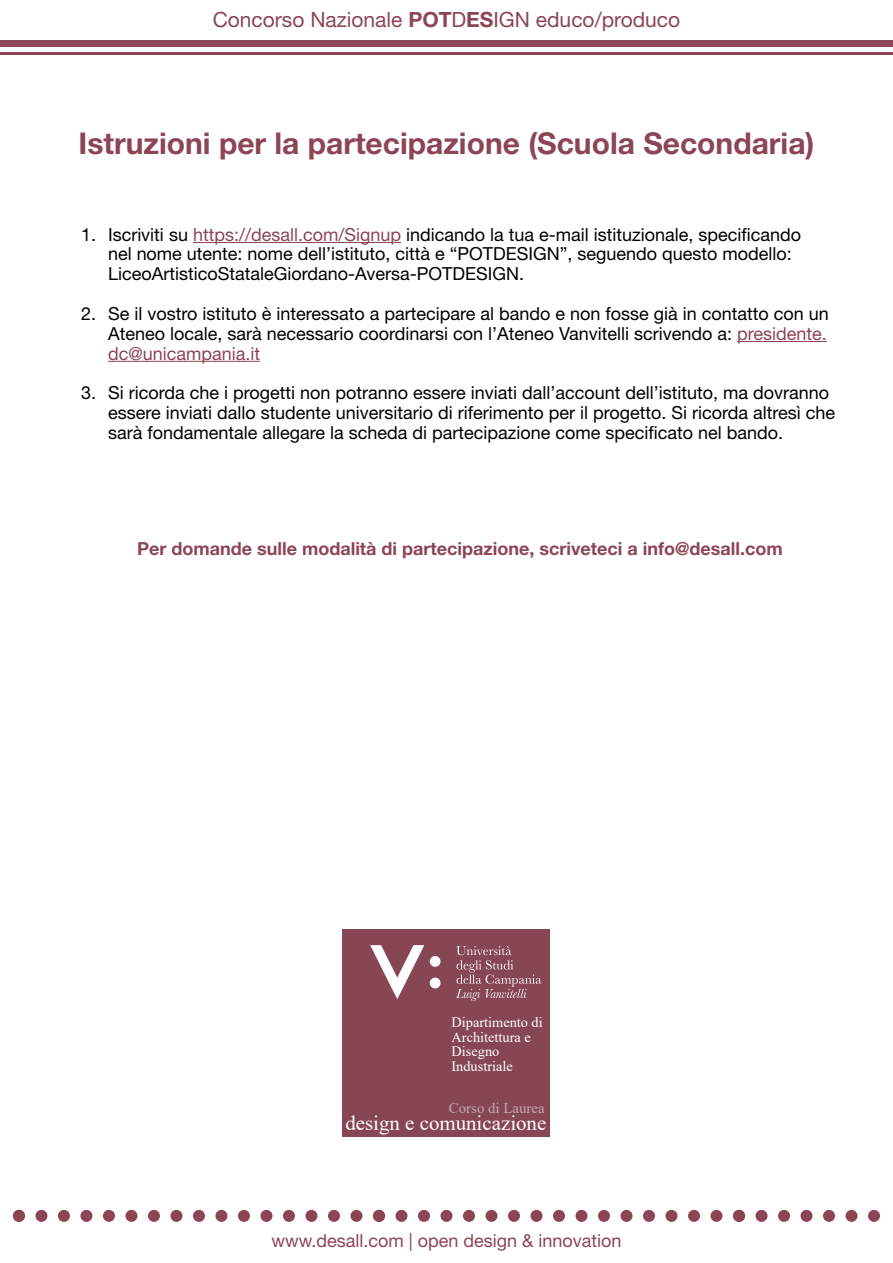
<style>
.page{position:relative;width:893px;height:1263px;background:#fff}
.page>*{position:absolute;margin:0;border:0;box-sizing:border-box;transform-origin:0 0}
.t1{font:700 30px "Helvetica Neue LT Std";color:#8c4554}
.t2{font:21px "Helvetica Neue LT Std";color:#8c4554}
.t3{font:20.85px "Times New Roman";color:#fff}
.t4{font:18px/19.8px "Helvetica Neue LT Std";color:#000}
.t5{font:700 18px "Helvetica Neue LT Std";color:#8c4554}
.t6{font:18px "Helvetica Neue LT Std";color:#8c4554}
.t7{font:14.85px "Times New Roman";color:#c4a8ac}
.t8{font:14.4px/14.5px "Times New Roman";color:#fff}
.s1{font-weight:700}
.s2{color:#8c4554}
</style>
<div class="page">
<div style="left:13px;top:1210px;width:12px;height:12px;background:#8c4554;border-radius:50%"></div>
<div style="left:35px;top:1210px;width:12px;height:12px;background:#8c4554;border-radius:50%"></div>
<div style="left:58px;top:1210px;width:12px;height:12px;background:#8c4554;border-radius:50%"></div>
<div style="left:80px;top:1210px;width:12px;height:12px;background:#8c4554;border-radius:50%"></div>
<div style="left:103px;top:1210px;width:12px;height:12px;background:#8c4554;border-radius:50%"></div>
<div style="left:125px;top:1210px;width:12px;height:12px;background:#8c4554;border-radius:50%"></div>
<div style="left:148px;top:1210px;width:12px;height:12px;background:#8c4554;border-radius:50%"></div>
<div style="left:170px;top:1210px;width:12px;height:12px;background:#8c4554;border-radius:50%"></div>
<div style="left:193px;top:1210px;width:12px;height:12px;background:#8c4554;border-radius:50%"></div>
<div style="left:215px;top:1210px;width:12px;height:12px;background:#8c4554;border-radius:50%"></div>
<div style="left:238px;top:1210px;width:12px;height:12px;background:#8c4554;border-radius:50%"></div>
<div style="left:260px;top:1210px;width:12px;height:12px;background:#8c4554;border-radius:50%"></div>
<div style="left:283px;top:1210px;width:12px;height:12px;background:#8c4554;border-radius:50%"></div>
<div style="left:305px;top:1210px;width:12px;height:12px;background:#8c4554;border-radius:50%"></div>
<div style="left:328px;top:1210px;width:12px;height:12px;background:#8c4554;border-radius:50%"></div>
<div style="left:350px;top:1210px;width:12px;height:12px;background:#8c4554;border-radius:50%"></div>
<div style="left:373px;top:1210px;width:12px;height:12px;background:#8c4554;border-radius:50%"></div>
<div style="left:395px;top:1210px;width:12px;height:12px;background:#8c4554;border-radius:50%"></div>
<div style="left:418px;top:1210px;width:12px;height:12px;background:#8c4554;border-radius:50%"></div>
<div style="left:440px;top:1210px;width:12px;height:12px;background:#8c4554;border-radius:50%"></div>
<div style="left:463px;top:1210px;width:12px;height:12px;background:#8c4554;border-radius:50%"></div>
<div style="left:485px;top:1210px;width:12px;height:12px;background:#8c4554;border-radius:50%"></div>
<div style="left:508px;top:1210px;width:12px;height:12px;background:#8c4554;border-radius:50%"></div>
<div style="left:530px;top:1210px;width:12px;height:12px;background:#8c4554;border-radius:50%"></div>
<div style="left:553px;top:1210px;width:12px;height:12px;background:#8c4554;border-radius:50%"></div>
<div style="left:575px;top:1210px;width:12px;height:12px;background:#8c4554;border-radius:50%"></div>
<div style="left:598px;top:1210px;width:12px;height:12px;background:#8c4554;border-radius:50%"></div>
<div style="left:620px;top:1210px;width:12px;height:12px;background:#8c4554;border-radius:50%"></div>
<div style="left:643px;top:1210px;width:12px;height:12px;background:#8c4554;border-radius:50%"></div>
<div style="left:665px;top:1210px;width:12px;height:12px;background:#8c4554;border-radius:50%"></div>
<div style="left:688px;top:1210px;width:12px;height:12px;background:#8c4554;border-radius:50%"></div>
<div style="left:710px;top:1210px;width:12px;height:12px;background:#8c4554;border-radius:50%"></div>
<div style="left:733px;top:1210px;width:12px;height:12px;background:#8c4554;border-radius:50%"></div>
<div style="left:755px;top:1210px;width:12px;height:12px;background:#8c4554;border-radius:50%"></div>
<div style="left:778px;top:1210px;width:12px;height:12px;background:#8c4554;border-radius:50%"></div>
<div style="left:800px;top:1210px;width:12px;height:12px;background:#8c4554;border-radius:50%"></div>
<div style="left:823px;top:1210px;width:12px;height:12px;background:#8c4554;border-radius:50%"></div>
<div style="left:845px;top:1210px;width:12px;height:12px;background:#8c4554;border-radius:50%"></div>
<div style="left:868px;top:1210px;width:12px;height:12px;background:#8c4554;border-radius:50%"></div>
<hr style="left:0;top:52px;width:893px;height:3px;background:#8c4554">
<div style="left:0;top:40px;width:893px;height:6px;background:#8c4554"></div>
<hr style="left:193px;top:242px;width:208px;height:1px;background:#8c4554">
<hr style="left:737px;top:341px;width:90px;height:1px;background:#8c4554">
<hr style="left:108px;top:361px;width:152px;height:1px;background:#8c4554">
<div style="left:343px;top:929px;width:207px;height:208px;background:#864654"></div>
<svg style="left:370px;top:945px;width:54px;height:54px"></svg>
<div style="left:430px;top:956px;width:11px;height:11px;background:#fff;border-radius:50%"></div>
<div style="left:430px;top:977px;width:11px;height:11px;background:#fff;border-radius:50%"></div>
<svg style="left:456px;top:946px;width:85px;height:55px"></svg>
<p class="t2" style="left:213px;top:7px;width:469px">Concorso Nazionale <span class="s1">POT</span>D<span class="s1">ES</span>IGN educo/produco</p>
<h1 class="t1" style="left:78px;top:125px;width:737px">Istruzioni per la partecipazione (Scuola Secondaria)</h1>
<p class="t4" style="left:108px;top:224px;width:695px;text-indent:-27px">1. Iscriviti su <span class="s2">https://desall.com/Signup</span> indicando la tua e-mail istituzionale, specificando nel nome utente: nome dell’istituto, città e “POTDESIGN”, seguendo questo modello:<br>LiceoArtisticoStataleGiordano-Aversa-POTDESIGN.</p>
<p class="t4" style="left:108px;top:303px;width:722px;text-align:justify;text-indent:-27px">2. Se il vostro istituto è interessato a partecipare al bando e non fosse già in contatto con un Ateneo locale, sarà necessario coordinarsi con l’Ateneo Vanvitelli scrivendo a: <span class="s2">presidente. dc@unicampania.it</span></p>
<p class="t4" style="left:108px;top:383px;width:729px;text-indent:-27px">3. Si ricorda che i progetti non potranno essere inviati dall’account dell’istituto, ma dovranno essere inviati dallo studente universitario di riferimento per il progetto. Si ricorda altresì che sarà fondamentale allegare la scheda di partecipazione come specificato nel bando.</p>
<p class="t5" style="left:137px;top:537px;width:647px">Per domande sulle modalità di partecipazione, scriveteci a info@desall.com</p>
<p class="t8" style="left:451px;top:1014px;width:93px">Dipartimento di<br>Architettura e<br>Disegno<br>Industriale</p>
<p class="t7" style="left:449px;top:1098px;width:97px">Corso di Laurea</p>
<p class="t3" style="left:345px;top:1108px;width:203px">design e comunicazione</p>
<p class="t6" style="left:271px;top:1229px;width:352px">www.desall.com | open design &amp; innovation</p>
</div>
